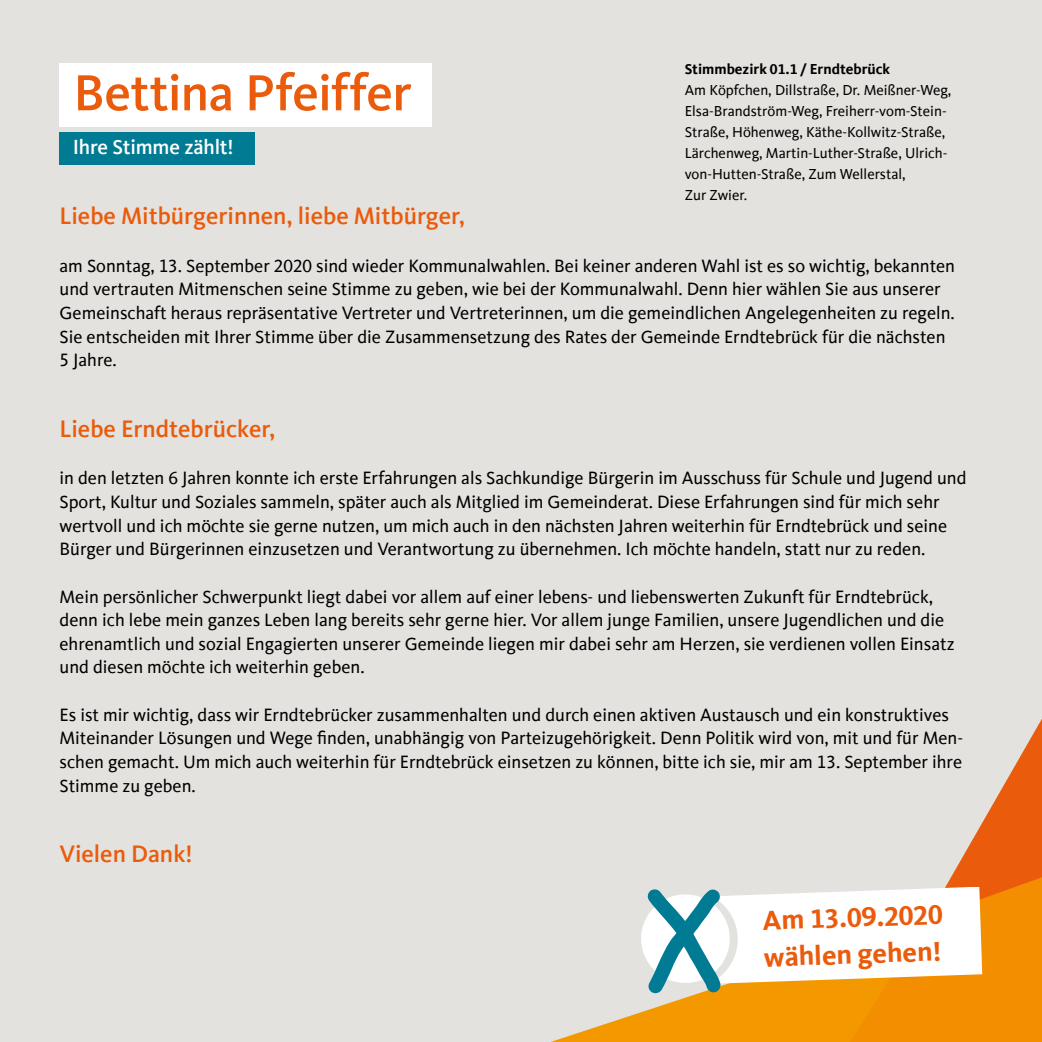
<style>
.page{position:relative;width:1042px;height:1042px;background:#e3e2de}
.page>*{position:absolute;margin:0;border:0;box-sizing:border-box;transform-origin:0 0}
.t1{font:500 52.5px "CDU Kievit Tab";letter-spacing:-.015em;color:#ea5b0b}
.t2{font:700 28px/36.8px "CDU Kievit Tab";color:#ea5b0b}
.t3{font:500 24.5px "CDU Kievit Tab";color:#ea5b0b}
.t4{font:500 21px "CDU Kievit Tab";letter-spacing:-.01em;color:#fff}
.t5{font:18.38px/23.6px "CDU Kievit Tab";color:#000}
.t6{font:14.88px/21px "CDU Kievit Tab";color:#000}
.t7{font:700 14.88px "CDU Kievit Tab";color:#000}
</style>
<div class="page">
<svg style="left:551px;top:1012px;width:90px;height:30px"></svg>
<svg style="left:951px;top:719px;width:91px;height:158px"></svg>
<div style="left:60px;top:63px;width:372px;height:63px;background:#fff"></div>
<div style="left:60px;top:132px;width:195px;height:32px;background:#007b93"></div>
<svg style="left:641px;top:877px;width:401px;height:165px"></svg>
<h1 class="t1" style="left:73px;top:63px;width:340px">Bettina Pfeiffer</h1>
<p class="t4" style="left:73px;top:135px;width:162px">Ihre Stimme zählt!</p>
<p class="t7" style="left:685px;top:60px;width:207px">Stimmbezirk 01.1 / Erndtebrück</p>
<p class="t6" style="left:685px;top:79px;width:268px">Am Köpfchen, Dillstraße, Dr. Meißner-Weg, Elsa-Brandström-Weg, Freiherr-vom-Stein-Straße, Höhenweg, Käthe-Kollwitz-Straße, Lärchenweg, Martin-Luther-Straße, Ulrich&shy;von-Hutten-Straße, Zum Wellerstal,<br>Zur Zwier.</p>
<h3 class="t3" style="left:60px;top:202px;width:407px">Liebe Mitbürgerinnen, liebe Mitbürger,</h3>
<p class="t5" style="left:60px;top:254px;width:897px">am Sonntag, 13. September 2020 sind wieder Kommunalwahlen. Bei keiner anderen Wahl ist es so wichtig, bekannten und vertrauten Mitmenschen seine Stimme zu geben, wie bei der Kommunalwahl. Denn hier wählen Sie aus unserer Gemeinschaft heraus repräsentative Vertreter und Vertreterinnen, um die gemeindlichen Angelegenheiten zu regeln.<br>Sie entscheiden mit Ihrer Stimme über die Zusammensetzung des Rates der Gemeinde Erndtebrück für die nächsten 5 Jahre.</p>
<h3 class="t3" style="left:60px;top:415px;width:217px">Liebe Erndtebrücker,</h3>
<p class="t5" style="left:60px;top:466px;width:908px">in den letzten 6 Jahren konnte ich erste Erfahrungen als Sachkundige Bürgerin im Ausschuss für Schule und Jugend und Sport, Kultur und Soziales sammeln, später auch als Mitglied im Gemeinderat. Diese Erfahrungen sind für mich sehr wertvoll und ich möchte sie gerne nutzen, um mich auch in den nächsten Jahren weiterhin für Erndtebrück und seine Bürger und Bürgerinnen einzusetzen und Verantwortung zu übernehmen. Ich möchte handeln, statt nur zu reden.</p>
<p class="t5" style="left:60px;top:585px;width:896px">Mein persönlicher Schwerpunkt liegt dabei vor allem auf einer lebens- und liebenswerten Zukunft für Erndtebrück, denn ich lebe mein ganzes Leben lang bereits sehr gerne hier. Vor allem junge Familien, unsere Jugendlichen und die ehrenamtlich und sozial Engagierten unserer Gemeinde liegen mir dabei sehr am Herzen, sie verdienen vollen Einsatz und diesen möchte ich weiterhin geben.</p>
<p class="t5" style="left:60px;top:703px;width:905px">Es ist mir wichtig, dass wir Erndtebrücker zusammenhalten und durch einen aktiven Austausch und ein konstruktives Miteinander Lösungen und Wege finden, unabhängig von Parteizugehörigkeit. Denn Politik wird von, mit und für Men&shy;schen gemacht. Um mich auch weiterhin für Erndtebrück einsetzen zu können, bitte ich sie, mir am 13. September ihre Stimme zu geben.</p>
<h3 class="t3" style="left:60px;top:840px;width:135px">Vielen Dank!</h3>
<h2 class="t2" style="left:762px;top:902px;width:182px;rotate:-2deg">Am 13.09.2020 wählen gehen!</h2>
</div>
